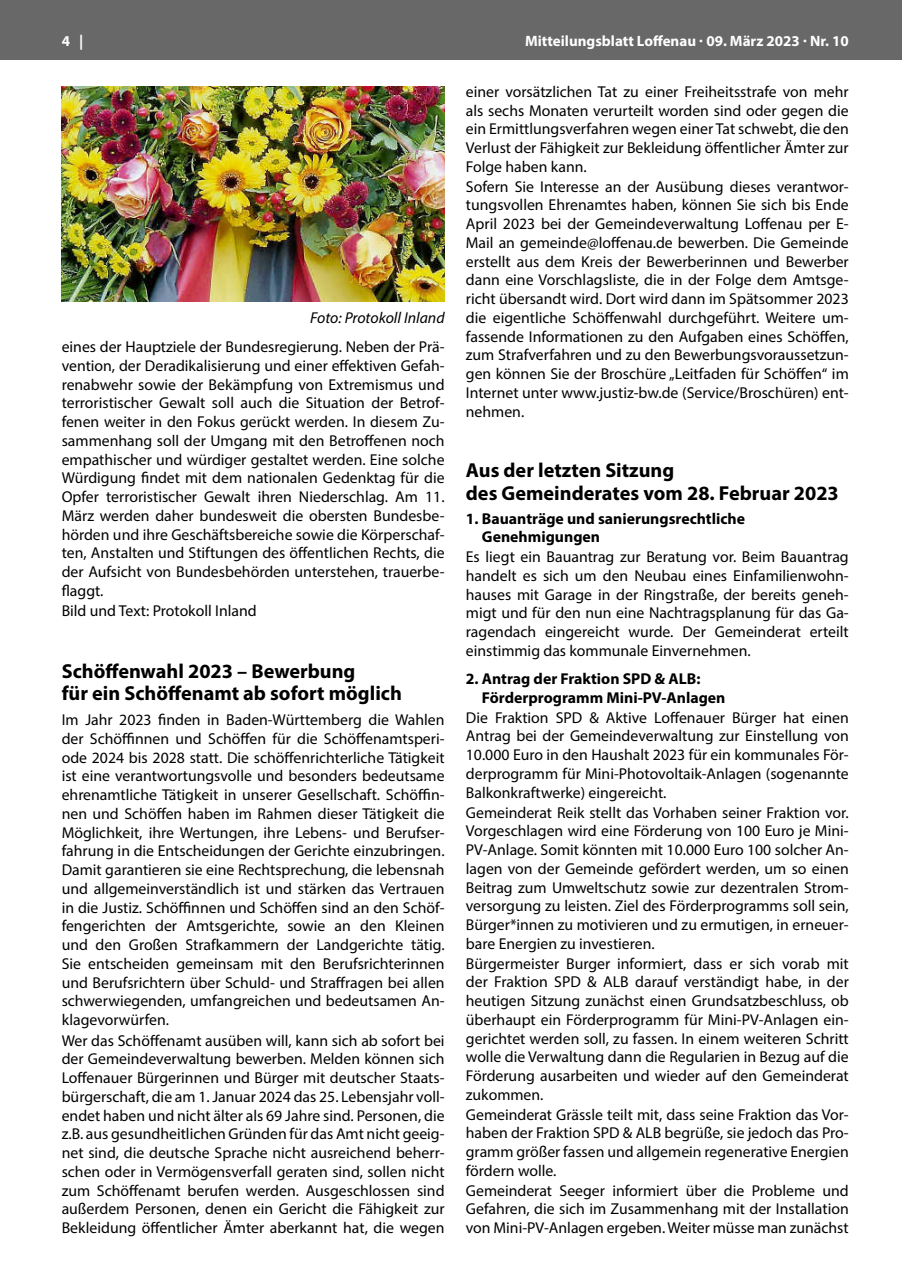
<style>
.page{position:relative;width:902px;height:1280px;background:#fff}
.page>*{position:absolute;margin:0;border:0;box-sizing:border-box;transform-origin:0 0}
.t1{font:700 20.25px/22.5px "Myriad Pro";color:#000}
.t2{font:15.75px/18.8px "Myriad Pro";color:#000;text-align:justify}
.t3{font:700 15.75px/18.8px "Myriad Pro";color:#000}
.t4{font:italic 15.75px "Myriad Pro";color:#000}
.t5{font:700 15px "Myriad Pro";color:#fff}
</style>
<div class="page">
<div style="left:0;top:0;width:901px;height:60px;background:#676867"></div>
<img style="left:62px;top:86px;width:382px;height:216px">
<p class="t5" style="left:62px;top:31px;width:23px">4 |</p>
<p class="t5" style="left:525px;top:31px;width:325px">Mitteilungsblatt Loffenau · 09. März 2023 · Nr. 10</p>
<p class="t4" style="left:310px;top:308px;width:136px">Foto: Protokoll Inland</p>
<p class="t2" style="left:62px;top:337px;width:384px">eines der Hauptziele der Bundesregierung. Neben der Prä&shy;vention, der Deradikalisierung und einer effektiven Gefah&shy;renabwehr sowie der Bekämpfung von Extremismus und terroristischer Gewalt soll auch die Situation der Betrof&shy;fenen weiter in den Fokus gerückt werden. In diesem Zu&shy;sammenhang soll der Umgang mit den Betroffenen noch empathischer und würdiger gestaltet werden. Eine solche Würdigung findet mit dem nationalen Gedenktag für die Opfer terroristischer Gewalt ihren Niederschlag. Am 11.<br>März werden daher bundesweit die obersten Bundesbe&shy;hörden und ihre Geschäftsbereiche sowie die Körperschaf&shy;ten, Anstalten und Stiftungen des öffentlichen Rechts, die der Aufsicht von Bundesbehörden unterstehen, trauerbe&shy;flaggt.</p>
<p class="t2" style="left:62px;top:601px;width:196px">Bild und Text: Protokoll Inland</p>
<p class="t1" style="left:62px;top:659px;width:341px">Schöffenwahl 2023 – Bewerbung<br>für ein Schöffenamt ab sofort möglich</p>
<p class="t2" style="left:62px;top:710px;width:384px">Im Jahr 2023 finden in Baden-Württemberg die Wahlen der Schöffinnen und Schöffen für die Schöffenamtsperi&shy;ode 2024 bis 2028 statt. Die schöffenrichterliche Tätigkeit ist eine verantwortungsvolle und besonders bedeutsame ehrenamtliche Tätigkeit in unserer Gesellschaft. Schöffin&shy;nen und Schöffen haben im Rahmen dieser Tätigkeit die Möglichkeit, ihre Wertungen, ihre Lebens- und Berufser&shy;fahrung in die Entscheidungen der Gerichte einzubringen.<br>Damit garantieren sie eine Rechtsprechung, die lebensnah und allgemeinverständlich ist und stärken das Vertrauen in die Justiz. Schöffinnen und Schöffen sind an den Schöf&shy;fengerichten der Amtsgerichte, sowie an den Kleinen und den Großen Strafkammern der Landgerichte tätig.<br>Sie entscheiden gemeinsam mit den Berufsrichterinnen und Berufsrichtern über Schuld- und Straffragen bei allen schwerwiegenden, umfangreichen und bedeutsamen An&shy;klagevorwürfen.</p>
<p class="t2" style="left:62px;top:1031px;width:384px">Wer das Schöffenamt ausüben will, kann sich ab sofort bei der Gemeindeverwaltung bewerben. Melden können sich Loffenauer Bürgerinnen und Bürger mit deutscher Staats&shy;bürgerschaft, die am 1. Januar 2024 das 25. Lebensjahr voll&shy;endet haben und nicht älter als 69 Jahre sind. Personen, die z.B. aus gesundheitlichen Gründen für das Amt nicht geeig&shy;net sind, die deutsche Sprache nicht ausreichend beherr&shy;schen oder in Vermögensverfall geraten sind, sollen nicht zum Schöffenamt berufen werden. Ausgeschlossen sind außerdem Personen, denen ein Gericht die Fähigkeit zur Bekleidung öffentlicher Ämter aberkannt hat, die wegen</p>
<p class="t2" style="left:466px;top:82px;width:384px;text-align:left">einer vorsätzlichen Tat zu einer Freiheitsstrafe von mehr als sechs Monaten verurteilt worden sind oder gegen die ein Ermittlungsverfahren wegen einer Tat schwebt, die den Verlust der Fähigkeit zur Bekleidung öffentlicher Ämter zur Folge haben kann.<br>Sofern Sie Interesse an der Ausübung dieses verantwor&shy;tungsvollen Ehrenamtes haben, können Sie sich bis Ende April 2023 bei der Gemeindeverwaltung Loffenau per E-Mail an gemeinde@loffenau.de bewerben. Die Gemeinde erstellt aus dem Kreis der Bewerberinnen und Bewerber dann eine Vorschlagsliste, die in der Folge dem Amtsge&shy;richt übersandt wird. Dort wird dann im Spätsommer 2023 die eigentliche Schöffenwahl durchgeführt. Weitere um&shy;fassende Informationen zu den Aufgaben eines Schöffen, zum Strafverfahren und zu den Bewerbungsvoraussetzun&shy;gen können Sie der Broschüre „Leitfaden für Schöffen“ im Internet unter www.justiz-bw.de (Service/Broschüren) ent&shy;nehmen.</p>
<p class="t1" style="left:466px;top:458px;width:374px">Aus der letzten Sitzung<br>des Gemeinderates vom 28. Februar 2023</p>
<p class="t3" style="left:482px;top:508px;width:265px;text-indent:-16px">1. Bauanträge und sanierungsrechtliche<br>Genehmigungen</p>
<p class="t2" style="left:466px;top:547px;width:384px">Es liegt ein Bauantrag zur Beratung vor. Beim Bauantrag handelt es sich um den Neubau eines Einfamilienwohn&shy;hauses mit Garage in der Ringstraße, der bereits geneh&shy;migt und für den nun eine Nachtragsplanung für das Ga&shy;ragendach eingereicht wurde. Der Gemeinderat erteilt einstimmig das kommunale Einvernehmen.</p>
<p class="t3" style="left:482px;top:669px;width:245px;text-indent:-16px">2. Antrag der Fraktion SPD &amp; ALB:<br>Förderprogramm Mini-PV-Anlagen</p>
<p class="t2" style="left:466px;top:708px;width:384px;text-align:left">Die Fraktion SPD &amp; Aktive Loffenauer Bürger hat einen Antrag bei der Gemeindeverwaltung zur Einstellung von 10.000 Euro in den Haushalt 2023 für ein kommunales För&shy;derprogramm für Mini-Photovoltaik-Anlagen (sogenannte Balkonkraftwerke) eingereicht.<br>Gemeinderat Reik stellt das Vorhaben seiner Fraktion vor.<br>Vorgeschlagen wird eine Förderung von 100 Euro je Mini-PV-Anlage. Somit könnten mit 10.000 Euro 100 solcher An&shy;lagen von der Gemeinde gefördert werden, um so einen Beitrag zum Umweltschutz sowie zur dezentralen Strom&shy;versorgung zu leisten. Ziel des Förderprogramms soll sein, Bürger*innen zu motivieren und zu ermutigen, in erneuer&shy;bare Energien zu investieren.<br>Bürgermeister Burger informiert, dass er sich vorab mit der Fraktion SPD &amp; ALB darauf verständigt habe, in der heutigen Sitzung zunächst einen Grundsatzbeschluss, ob überhaupt ein Förderprogramm für Mini-PV-Anlagen ein&shy;gerichtet werden soll, zu fassen. In einem weiteren Schritt wolle die Verwaltung dann die Regularien in Bezug auf die Förderung ausarbeiten und wieder auf den Gemeinderat zukommen.<br>Gemeinderat Grässle teilt mit, dass seine Fraktion das Vor&shy;haben der Fraktion SPD &amp; ALB begrüße, sie jedoch das Pro&shy;gramm größer fassen und allgemein regenerative Energien fördern wolle.<br>Gemeinderat Seeger informiert über die Probleme und Gefahren, die sich im Zusammenhang mit der Installation von Mini-PV-Anlagen ergeben. Weiter müsse man zunächst</p>
</div>
